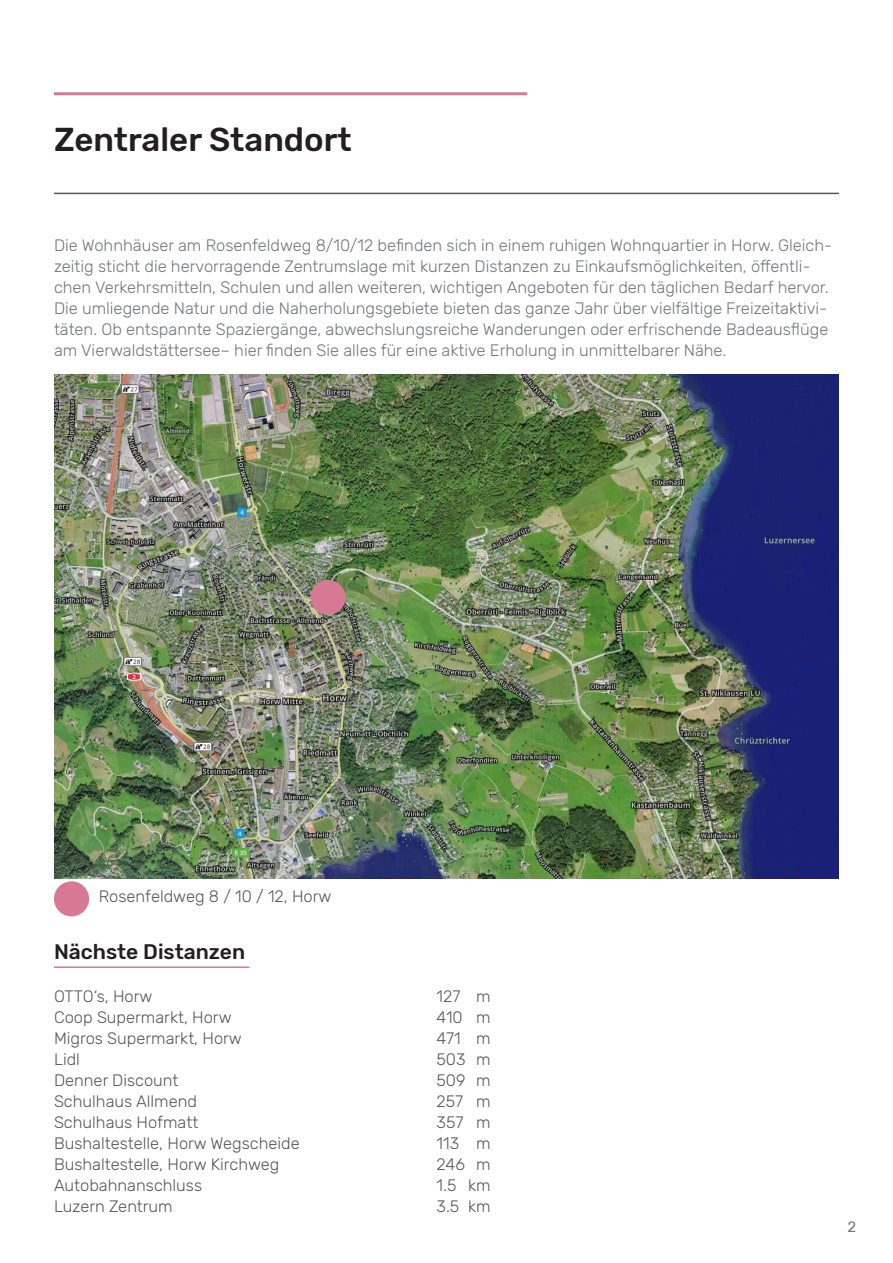
<style>
.page{position:relative;width:893px;height:1263px;background:#fff}
.page>*{position:absolute;margin:0;border:0;box-sizing:border-box;transform-origin:0 0}
.t1{font:500 33px "Rubik";color:#231f20}
.t2{font:500 21px "Rubik";color:#231f20}
.t3{font:300 16.5px/21px "Rubik";color:#73767d}
.t4{font:300 16.5px "Rubik";color:#57585a}
.t5{font:15px "Rubik";color:#73767d}
</style>
<div class="page">
<hr style="left:54px;top:193px;width:785px;height:1px;background:#57585a">
<hr style="left:54px;top:92px;width:473px;height:3px;background:#d77994">
<img style="left:54px;top:374px;width:785px;height:504px">
<div style="left:311px;top:580px;width:34px;height:34px;background:#d77994;border-radius:50%"></div>
<div style="left:310px;top:580px;width:35px;height:35px;border:2px solid #d77994;border-radius:50%"></div>
<hr style="left:54px;top:966px;width:195px;height:2px;background:#d77994">
<div style="left:55px;top:882px;width:33px;height:34px;background:#d77994;border-radius:50%"></div>
<div style="left:54px;top:881px;width:35px;height:35px;border:2px solid #d77994;border-radius:50%"></div>
<p class="t1" style="left:54px;top:121px;width:299px">Zentraler Standort</p>
<p class="t3" style="left:54px;top:236px;width:780px">Die Wohnhäuser am Rosenfeldweg 8/10/12 befinden sich in einem ruhigen Wohnquartier in Horw. Gleich&shy;zeitig sticht die hervorragende Zentrumslage mit kurzen Distanzen zu Einkaufsmöglichkeiten, öffentli&shy;chen Verkehrsmitteln, Schulen und allen weiteren, wichtigen Angeboten für den täglichen Bedarf hervor.<br>Die umliegende Natur und die Naherholungsgebiete bieten das ganze Jahr über vielfältige Freizeitaktivi&shy;täten. Ob entspannte Spaziergänge, abwechslungsreiche Wanderungen oder erfrischende Badeausflüge am Vierwaldstättersee– hier finden Sie alles für eine aktive Erholung in unmittelbarer Nähe.</p>
<p class="t4" style="left:99px;top:887px;width:234px">Rosenfeldweg 8 / 10 / 12, Horw</p>
<p class="t2" style="left:54px;top:940px;width:193px">Nächste Distanzen</p>
<p class="t4" style="left:54px;top:987px;width:100px">OTTO‘s, Horw</p>
<p class="t4" style="left:437px;top:987px;width:56px">127 m</p>
<p class="t4" style="left:54px;top:1008px;width:179px">Coop Supermarkt, Horw</p>
<p class="t4" style="left:437px;top:1008px;width:56px">410 m</p>
<p class="t4" style="left:54px;top:1029px;width:189px">Migros Supermarkt, Horw</p>
<p class="t4" style="left:437px;top:1029px;width:56px">471 m</p>
<p class="t4" style="left:54px;top:1050px;width:28px">Lidl</p>
<p class="t4" style="left:437px;top:1050px;width:56px">503 m</p>
<p class="t4" style="left:54px;top:1071px;width:126px">Denner Discount</p>
<p class="t4" style="left:437px;top:1071px;width:56px">509 m</p>
<p class="t4" style="left:54px;top:1092px;width:145px">Schulhaus Allmend</p>
<p class="t4" style="left:437px;top:1092px;width:56px">257 m</p>
<p class="t4" style="left:54px;top:1113px;width:146px">Schulhaus Hofmatt</p>
<p class="t4" style="left:437px;top:1113px;width:56px">357 m</p>
<p class="t4" style="left:54px;top:1134px;width:247px">Bushaltestelle, Horw Wegscheide</p>
<p class="t4" style="left:437px;top:1134px;width:56px">113 m</p>
<p class="t4" style="left:54px;top:1155px;width:227px">Bushaltestelle, Horw Kirchweg</p>
<p class="t4" style="left:437px;top:1155px;width:56px">246 m</p>
<p class="t4" style="left:54px;top:1176px;width:150px">Autobahnanschluss</p>
<p class="t4" style="left:437px;top:1176px;width:56px">1.5 km</p>
<p class="t4" style="left:54px;top:1197px;width:120px">Luzern Zentrum</p>
<p class="t4" style="left:437px;top:1197px;width:56px">3.5 km</p>
<p class="t5" style="left:847px;top:1219px;width:10px">2</p>
</div>
